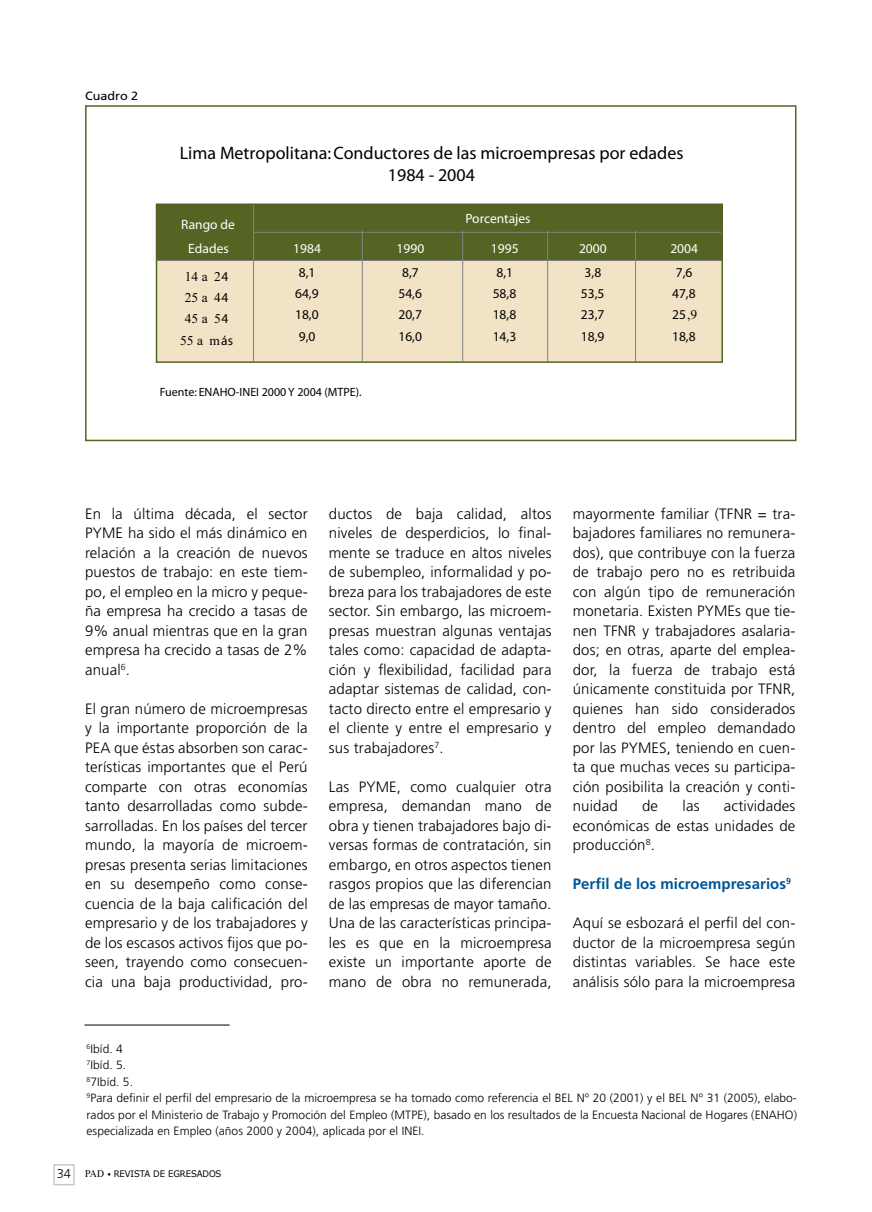
<style>
.page{position:relative;width:872px;height:1212px;background:#fff}
.page>*{position:absolute;margin:0;border:0;box-sizing:border-box;transform-origin:0 0}
.t1{font:18px/21.6px "Myriad";color:#000;text-align:center}
.t2{font:300 15px/19.5px "Frutiger";letter-spacing:.01em;color:#000;text-align:justify}
.t3{font:700 15px "Frutiger";letter-spacing:.005em;color:#005595}
.t4{font:13.5px "Myriad";color:#010101}
.t5{font:13.5px "Myriad";color:#fff}
.t6{font:13.5px "Times New Roman";color:#010101}
.t7{font:300 12.75px "Frutiger";color:#000}
.t8{font:300 12px/16.5px "Frutiger";letter-spacing:.005em;color:#000}
.t9{font:12px "Myriad";color:#000}
.t10{font:12px "Frutiger";color:#000;scale:1.05 1}
.t11{font:9px "Verdana";letter-spacing:-.01em;color:#000;scale:.95 1}
.s1{font-family:"Myriad"}
.s2{font-family:"Times New Roman"}
.s3{font-family:"Times";font-size:10.2px}
.s4{font-family:"Stempel Schneidler";font-weight:500;font-size:7.5px}
</style>
<div class="page">
<div style="left:53px;top:1164px;width:22px;height:21px;border:2px solid #ccc7c6"></div>
<hr style="left:85px;top:1024px;width:145px;height:1px;background:#000">
<div style="left:156px;top:204px;width:566px;height:158px;background:#f2e3c7"></div>
<div style="left:156px;top:203px;width:566px;height:160px;border:2px solid #566423"></div>
<div style="left:156px;top:205px;width:566px;height:55px;background:#566423"></div>
<hr style="left:253px;top:232px;width:468px;height:1px;background:#808284">
<hr style="left:157px;top:260px;width:564px;height:1px;background:#808284">
<hr style="left:253px;top:205px;width:1px;height:157px;background:#808284">
<hr style="left:362px;top:231px;width:1px;height:131px;background:#808284">
<hr style="left:462px;top:231px;width:1px;height:131px;background:#808284">
<hr style="left:547px;top:231px;width:1px;height:131px;background:#808284">
<hr style="left:635px;top:231px;width:1px;height:131px;background:#808284">
<div style="left:85px;top:105px;width:711px;height:336px;border:2px solid #566423"></div>
<p class="t10" style="left:85px;top:89px;width:52px">Cuadro 2</p>
<p class="t1" style="left:180px;top:143px;width:505px">Lima Metropolitana: Conductores de las microempresas por edades<br>1984 - 2004</p>
<p class="t5" style="left:181px;top:218px;width:55px">Rango de</p>
<p class="t5" style="left:465px;top:212px;width:67px">Porcentajes</p>
<p class="t5" style="left:188px;top:242px;width:42px">Edades</p>
<p class="t5" style="left:293px;top:242px;width:29px">1984</p>
<p class="t5" style="left:396px;top:242px;width:29px">1990</p>
<p class="t5" style="left:491px;top:242px;width:29px">1995</p>
<p class="t5" style="left:579px;top:242px;width:29px">2000</p>
<p class="t5" style="left:670px;top:242px;width:29px">2004</p>
<p class="t6" style="left:185px;top:268px;width:45px">14 a 2<span class="s1">4</span></p>
<p class="t4" style="left:299px;top:265px;width:18px">8,1</p>
<p class="t4" style="left:402px;top:265px;width:18px">8,7</p>
<p class="t4" style="left:496px;top:265px;width:18px">8,1</p>
<p class="t4" style="left:584px;top:265px;width:18px">3,8</p>
<p class="t4" style="left:676px;top:265px;width:18px">7,6</p>
<p class="t6" style="left:185px;top:290px;width:45px">25 a 4<span class="s1">4</span></p>
<p class="t4" style="left:295px;top:287px;width:25px">64,9</p>
<p class="t4" style="left:398px;top:287px;width:25px">54,6</p>
<p class="t4" style="left:493px;top:287px;width:25px">58,8</p>
<p class="t4" style="left:581px;top:287px;width:25px">53,5</p>
<p class="t4" style="left:672px;top:287px;width:25px">47,8</p>
<p class="t6" style="left:185px;top:311px;width:45px">45 a 5<span class="s1">4</span></p>
<p class="t4" style="left:295px;top:308px;width:25px">18,0</p>
<p class="t4" style="left:398px;top:308px;width:25px">20,7</p>
<p class="t4" style="left:493px;top:308px;width:25px">18,8</p>
<p class="t4" style="left:581px;top:308px;width:25px">23,7</p>
<p class="t4" style="left:672px;top:308px;width:27px">25<span class="s2">,9</span></p>
<p class="t6" style="left:180px;top:332px;width:54px">55 a m<span class="s1">ás</span></p>
<p class="t4" style="left:299px;top:329px;width:18px">9,0</p>
<p class="t4" style="left:398px;top:329px;width:25px">16,0</p>
<p class="t4" style="left:493px;top:329px;width:25px">14,3</p>
<p class="t4" style="left:581px;top:329px;width:25px">18,9</p>
<p class="t4" style="left:672px;top:329px;width:25px">18,8</p>
<p class="t9" style="left:160px;top:386px;width:203px">Fuente: ENAHO-INEI 2000 Y 2004 (MTPE).</p>
<p class="t2" style="left:85px;top:504px;width:224px">En la última década, el sector PYME ha sido el más dinámico en relación a la creación de nuevos puestos de trabajo: en este tiem&shy;po, el empleo en la micro y peque&shy;ña empresa ha crecido a tasas de 9% anual mientras que en la gran empresa ha crecido a tasas de 2% anual<sup>6</sup>.</p>
<p class="t2" style="left:85px;top:699px;width:224px">El gran número de microempresas y la importante proporción de la PEA que éstas absorben son carac&shy;terísticas importantes que el Perú comparte con otras economías tanto desarrolladas como subde&shy;sarrolladas. En los países del tercer mundo, la mayoría de microem&shy;presas presenta serias limitaciones en su desempeño como conse&shy;cuencia de la baja calificación del empresario y de los trabajadores y de los escasos activos fijos que po&shy;seen, trayendo como consecuen&shy;cia una baja productividad, pro-</p>
<p class="t2" style="left:329px;top:504px;width:224px">ductos de baja calidad, altos niveles de desperdicios, lo final&shy;mente se traduce en altos niveles de subempleo, informalidad y po&shy;breza para los trabajadores de este sector. Sin embargo, las microem&shy;presas muestran algunas ventajas tales como: capacidad de adapta&shy;ción y flexibilidad, facilidad para adaptar sistemas de calidad, con&shy;tacto directo entre el empresario y el cliente y entre el empresario y sus trabajadores<sup>7</sup>.</p>
<p class="t2" style="left:329px;top:777px;width:224px">Las PYME, como cualquier otra empresa, demandan mano de obra y tienen trabajadores bajo di&shy;versas formas de contratación, sin embargo, en otros aspectos tienen rasgos propios que las diferencian de las empresas de mayor tamaño.<br>Una de las características principa&shy;les es que en la microempresa existe un importante aporte de mano de obra no remunerada,</p>
<p class="t2" style="left:573px;top:504px;width:224px">mayormente familiar (TFNR = tra&shy;bajadores familiares no remunera&shy;dos), que contribuye con la fuerza de trabajo pero no es retribuida con algún tipo de remuneración monetaria. Existen PYMEs que tie&shy;nen TFNR y trabajadores asalaria&shy;dos; en otras, aparte del emplea&shy;dor, la fuerza de trabajo está únicamente constituida por TFNR, quienes han sido considerados dentro del empleo demandado por las PYMES, teniendo en cuen&shy;ta que muchas veces su participa&shy;ción posibilita la creación y conti&shy;nuidad</p>
<p class="t2" style="left:573px;top:796px;width:224px;text-indent:151px">actividades económicas de estas unidades de producción<sup>8</sup>.</p>
<p class="t3" style="left:573px;top:875px;width:220px">Perfil de los microempresarios<sup>9</sup></p>
<p class="t2" style="left:573px;top:913px;width:224px">Aquí se esbozará el perfil del con&shy;ductor de la microempresa según distintas variables. Se hace este análisis sólo para la microempresa</p>
<p class="t2" style="left:642px;top:796px;width:17px">de</p>
<p class="t2" style="left:682px;top:796px;width:18px">las</p>
<p class="t8" style="left:87px;top:1040px;width:712px"><sup>6</sup>Ibíd. 4<br><sup>7</sup>Ibíd. 5.<br><sup>8</sup>7Ibíd. 5.<br><sup>9</sup>Para definir el perfil del empresario de la microempresa se ha tomado como referencia el BEL Nº 20 (2001 ) y el BEL Nº 31 (2005), elabo&shy;rados por el Ministerio de Trabajo y Promoción del Empleo (MTPE), basado en los resultados de la Encuesta Nacional de Hogares (ENAHO) especializada en Empleo (años 2000 y 2004), aplicada por el INEI.</p>
<p class="t7" style="left:57px;top:1167px;width:8px">34</p>
<p class="t11" style="left:85px;top:1168px;width:145px"><span class="s3">PAD</span> <span class="s4">•</span> REVISTA DE EGRESADOS</p>
</div>
